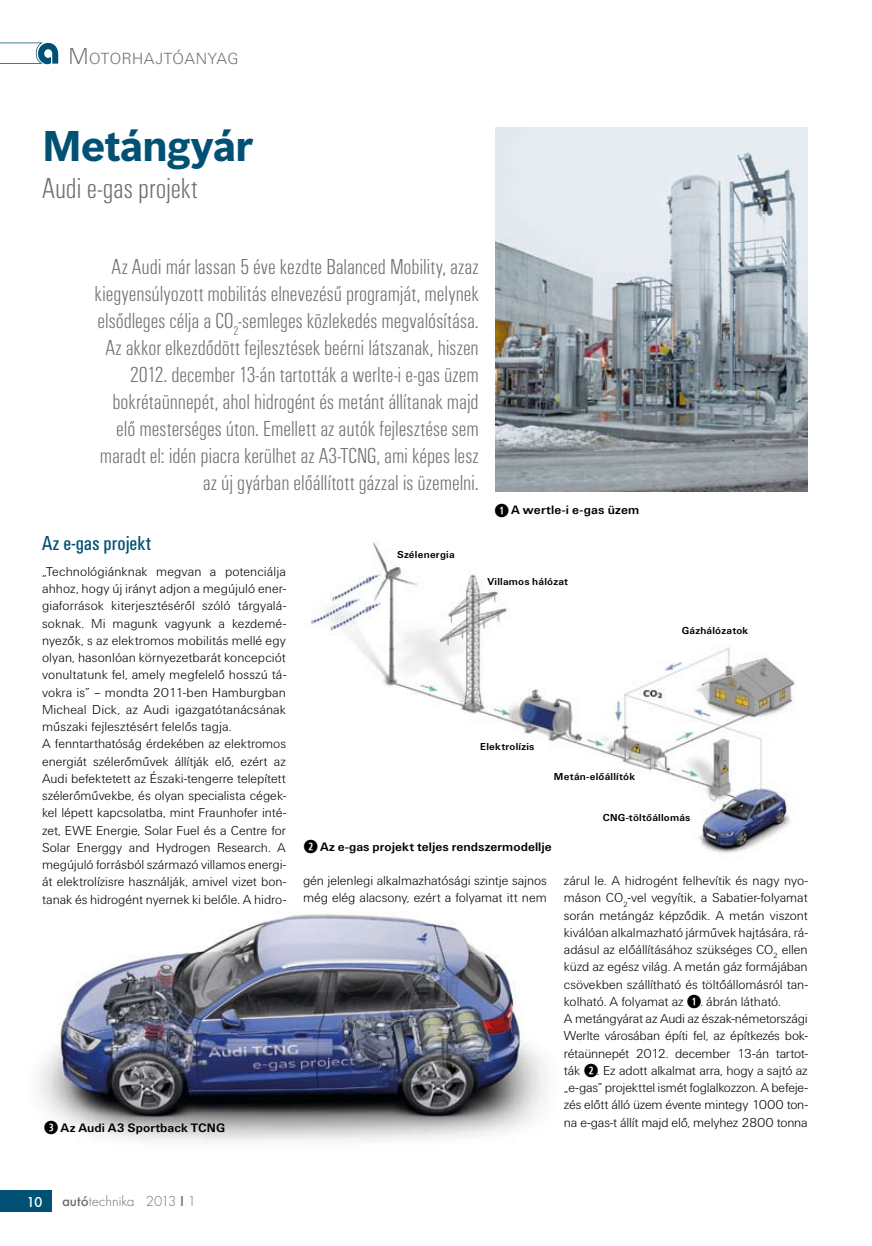
<style>
.page{position:relative;width:872px;height:1246px;background:#fff}
.page>*{position:absolute;margin:0;border:0;box-sizing:border-box;transform-origin:0 0}
.t1{font:700 42px "Bosch Sans East";letter-spacing:-.03em;color:#005173}
.t2{font:30px "U001 Con Lig";letter-spacing:-.005em;color:#70706f}
.t3{font:22.5px/27px "U001 Con Lig";color:#70706f;text-align:right}
.t4{font:21px "U001 Con";color:#005173}
.t5{font:16.8px "U001 Lig";letter-spacing:.035em;color:#70706f}
.t6{font:300 15px "Futura TOT";color:#70706f}
.t7{font:500 15px "Futura TOT";color:#fff}
.t8{font:13.5px/17.2px "U001 Lig";letter-spacing:-.005em;color:#000}
.t9{font:700 12.75px "U001";letter-spacing:.01em;color:#000}
.t10{font:700 10.5px "U001";letter-spacing:.02em;color:#000}
.s1{font-size:24px}
.s2{font-family:"Combi Numerals Ltd";font-weight:400;font-size:18px}
.s3{font-family:"Combi Numerals Ltd";font-size:18px}
.s4{font-weight:500}
</style>
<div class="page">
<div style="left:0;top:1191px;width:51px;height:21px;background:#005173"></div>
<svg style="left:0;top:43px;width:58px;height:21px"></svg>
<img style="left:38px;top:914px;width:509px;height:228px">
<img style="left:495px;top:128px;width:312px;height:363px">
<img style="left:311px;top:541px;width:485px;height:312px">
<p class="t5" style="left:68px;top:49px;width:171px"><span class="s1">M</span>OTORHAJTÓANYAG</p>
<p class="t1" style="left:42px;top:120px;width:213px">Metángyár</p>
<p class="t2" style="left:42px;top:172px;width:157px">Audi e-gas projekt</p>
<p class="t3" style="left:95px;top:253px;width:386px">Az Audi már lassan 5 éve kezdte Balanced Mobility, azaz kiegyensúlyozott mobilitás elnevezésű programját, melynek elsődleges célja a CO<sub>2</sub>-semleges közlekedés megvalósítása.<br>Az akkor elkezdődött fejlesztések beérni látszanak, hiszen 2012. december 13-án tartották a werlte-i e-gas üzem bokrétaünnepét, ahol hidrogént és metánt állítanak majd elő mesterséges úton. Emellett az autók fejlesztése sem maradt el: idén piacra kerülhet az A3-TCNG, ami képes lesz az új gyárban előállított gázzal is üzemelni.</p>
<p class="t9" style="left:494px;top:503px;width:146px"><span class="s2">➊</span> A wertle-i e-gas üzem</p>
<p class="t4" style="left:42px;top:531px;width:111px">Az e-gas projekt</p>
<p class="t8" style="left:42px;top:563px;width:245px">„Technológiánknak megvan a potenciálja ahhoz, hogy új irányt adjon a megújuló ener&shy;giaforrások kiterjesztéséről szóló tárgyalá&shy;soknak. Mi magunk vagyunk a kezdemé&shy;nyezők, s az elektromos mobilitás mellé egy olyan, hasonlóan környezetbarát koncepciót vonultatunk fel, amely megfelelő hosszú tá&shy;vokra is” – mondta 2011-ben Hamburgban Micheal Dick, az Audi igazgatótanácsának műszaki fejlesztésért felelős tagja.<br>A fenntarthatóság érdekében az elektromos energiát szélerőművek állítják elő, ezért az Audi befektetett az Északi-tengerre telepített szélerőművekbe, és olyan specialista cégek&shy;kel lépett kapcsolatba, mint Fraunhofer inté&shy;zet, EWE Energie, Solar Fuel és a Centre for Solar Energgy and Hydrogen Research. A megújuló forrásból származó villamos energi&shy;át elektrolízisre használják, amivel vizet bon&shy;tanak és hidrogént nyernek ki belőle. A hidro-</p>
<p class="t9" style="left:44px;top:1120px;width:183px"><span class="s2">➌</span> Az Audi A3 Sportback TCNG</p>
<p class="t10" style="left:397px;top:548px;width:59px">Szélenergia</p>
<p class="t10" style="left:487px;top:576px;width:82px">Villamos hálózat</p>
<p class="t10" style="left:681px;top:624px;width:68px">Gázhálózatok</p>
<p class="t10" style="left:480px;top:741px;width:56px">Elektrolízis</p>
<p class="t10" style="left:554px;top:771px;width:83px">Metán-előállítók</p>
<p class="t10" style="left:603px;top:812px;width:89px">CNG-töltőállomás</p>
<p class="t9" style="left:303px;top:840px;width:250px"><span class="s2">➋</span> Az e-gas projekt teljes rendszermodellje</p>
<p class="t9" style="left:320px;top:841px;width:273px">Az e-gas üzem projekt teljes rendszermodellje</p>
<p class="t8" style="left:303px;top:872px;width:245px">gén jelenlegi alkalmazhatósági szintje sajnos még elég alacsony, ezért a folyamat itt nem</p>
<p class="t8" style="left:564px;top:872px;width:245px">zárul le. A hidrogént felhevítik és nagy nyo&shy;máson CO<sub>2</sub>-vel vegyítik, a Sabatier-folyamat során metángáz képződik. A metán viszont kiválóan alkalmazható járművek hajtására, rá&shy;adásul az előállításához szükséges CO<sub>2</sub> ellen küzd az egész világ. A metán gáz formájában csövekben szállítható és töltőállomásról tan&shy;kolható. A folyamat az <span class="s3">➊</span>. ábrán látható.<br>A metángyárat az Audi az észak-németországi Werlte városában építi fel, az építkezés bok&shy;rétaünnepét 2012. december 13-án tartot&shy;ták <span class="s3">➋</span>. Ez adott alkalmat arra, hogy a sajtó az „e-gas” projekttel ismét foglalkozzon. A befeje&shy;zés előtt álló üzem évente mintegy 1000 ton&shy;na e-gas-t állít majd elő, melyhez 2800 tonna</p>
<p class="t7" style="left:26px;top:1193px;width:18px">10</p>
<p class="t6" style="left:62px;top:1193px;width:136px"><span class="s4">autó</span>technika 2013 <span class="s4">I</span> 1</p>
</div>
